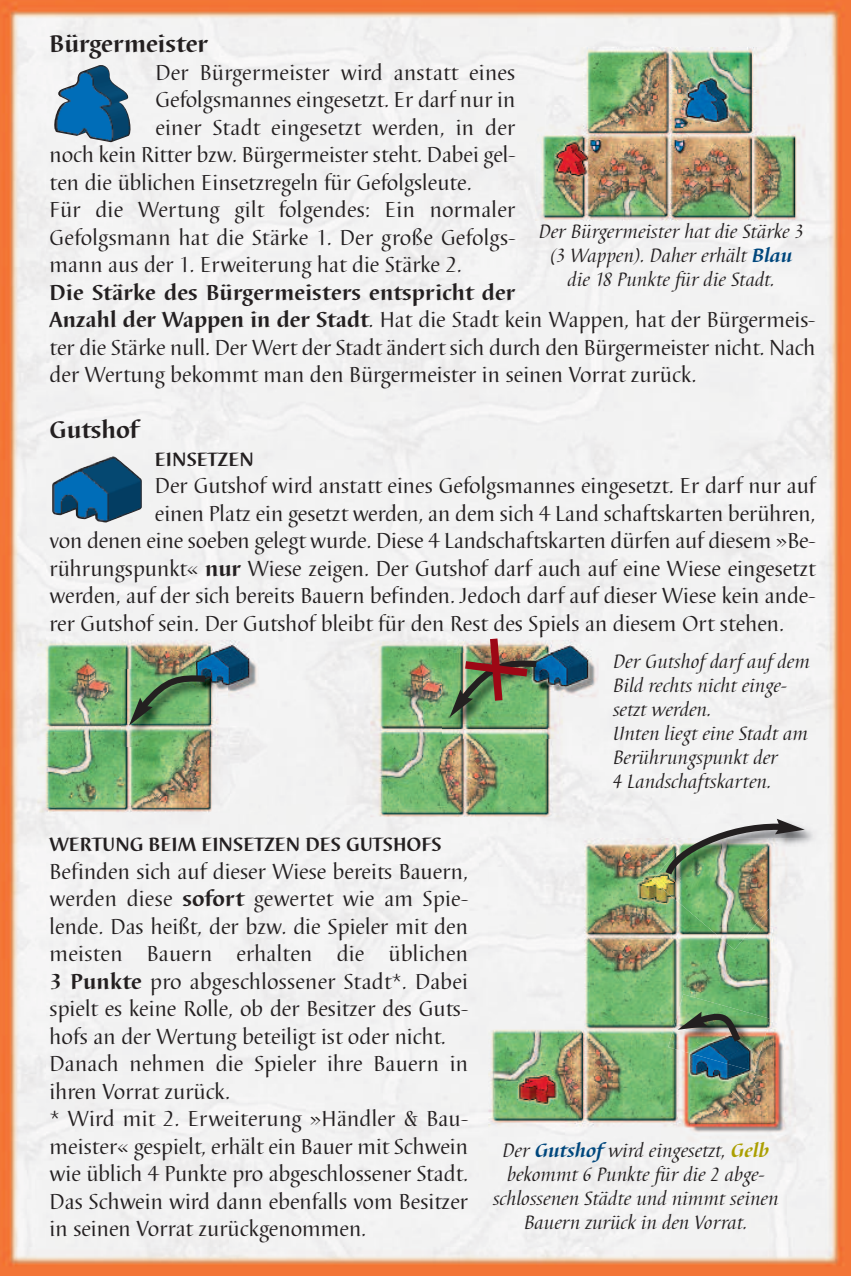
<style>
.page{position:relative;width:851px;height:1276px;background:#fff}
.page>*{position:absolute;margin:0;border:0;box-sizing:border-box;transform-origin:0 0}
.t1{font:700 25px "Barbedor T";color:#231f20}
.t2{font:22.5px/27.5px "Barbedor T";color:#231f20}
.t3{font:italic 20px/24px "Barbedor T";color:#231f20;text-align:center}
.t4{font:700 20px "Barbedor T";color:#231f20}
.s1{font-weight:700}
.s2{font-weight:700;color:#00477d}
.s3{font-weight:700;color:#ab9f01}
</style>
<div class="page">
<img style="left:0;top:0;width:850px;height:1276px">
<img style="left:370px;top:640px;width:228px;height:177px">
<img style="left:535px;top:48px;width:270px;height:172px">
<img style="left:488px;top:838px;width:337px;height:314px">
<img style="left:37px;top:640px;width:222px;height:172px">
<img style="left:122px;top:669px;width:105px;height:77px">
<svg style="left:129px;top:673px;width:82px;height:52px;background:#5b8e5c"></svg>
<img style="left:443px;top:654px;width:115px;height:85px">
<img style="left:449px;top:631px;width:93px;height:86px">
<div style="left:687px;top:765px;width:144px;height:77px;background:#f2f2f2"></div>
<img style="left:652px;top:838px;width:173px;height:111px">
<img style="left:660px;top:819px;width:144px;height:62px">
<img style="left:668px;top:994px;width:101px;height:77px">
<img style="left:677px;top:1011px;width:68px;height:37px">
<img style="left:54px;top:65px;width:77px;height:77px">
<img style="left:52px;top:456px;width:90px;height:66px">
<p class="t1" style="left:50px;top:29px;width:160px">Bürgermeister</p>
<p class="t2" style="left:155px;top:58px;width:361px">Der Bürgermeister wird anstatt eines</p>
<p class="t2" style="left:155px;top:86px;width:361px">Gefolgsmannes eingesetzt. Er darf nur in</p>
<p class="t2" style="left:155px;top:113px;width:361px">einer Stadt eingesetzt werden, in der</p>
<p class="t2" style="left:50px;top:141px;width:467px">noch kein Ritter bzw. Bürgermeister steht. Dabei gel-</p>
<p class="t2" style="left:50px;top:168px;width:423px">ten die üblichen Einsetzregeln für Gefolgsleute.</p>
<p class="t2" style="left:50px;top:196px;width:467px">Für die Wertung gilt folgendes: Ein normaler</p>
<p class="t2" style="left:50px;top:223px;width:467px">Gefolgsmann hat die Stärke 1. Der große Gefolgs-</p>
<p class="t2" style="left:50px;top:251px;width:413px">mann aus der 1. Erweiterung hat die Stärke 2.</p>
<p class="t2" style="left:50px;top:278px;width:767px"><span class="s1">Die Stärke des Bürgermeisters entspricht der<br>Anzahl der Wappen in der Stadt</span>. Hat die Stadt kein Wappen, hat der Bürgermeis&shy;ter die Stärke null. Der Wert der Stadt ändert sich durch den Bürgermeister nicht. Nach der Wertung bekommt man den Bürgermeister in seinen Vorrat zurück.</p>
<p class="t1" style="left:50px;top:415px;width:90px">Gutshof</p>
<p class="t4" style="left:155px;top:447px;width:100px">EINSETZEN</p>
<p class="t2" style="left:155px;top:472px;width:662px">Der Gutshof wird anstatt eines Gefolgsmannes eingesetzt. Er darf nur auf</p>
<p class="t2" style="left:155px;top:499px;width:662px">einen Platz ein gesetzt werden, an dem sich 4 Land schaftskarten berühren,</p>
<p class="t2" style="left:50px;top:527px;width:767px">von denen eine soeben gelegt wurde. Diese 4 Landschaftskarten dürfen auf diesem »Be-</p>
<p class="t2" style="left:50px;top:554px;width:767px">rührungspunkt« <span class="s1">nur</span> Wiese zeigen. Der Gutshof darf auch auf eine Wiese eingesetzt</p>
<p class="t2" style="left:50px;top:582px;width:767px">werden, auf der sich bereits Bauern befinden. Jedoch darf auf dieser Wiese kein ande-</p>
<p class="t2" style="left:50px;top:609px;width:735px">rer Gutshof sein. Der Gutshof bleibt für den Rest des Spiels an diesem Ort stehen.</p>
<p class="t3" style="left:538px;top:219px;width:266px">Der Bürgermeister hat die Stärke 3 (3 Wappen). Daher erhält <span class="s2">Blau </span>die 18 Punkte für die Stadt.</p>
<p class="t4" style="left:50px;top:832px;width:393px">WERTUNG BEIM EINSETZEN DES GUTSHOFS</p>
<p class="t2" style="left:50px;top:857px;width:420px">Befinden sich auf dieser Wiese bereits Bauern, werden diese <span class="s1">sofort</span> gewertet wie am Spie&shy;lende. Das heißt, der bzw. die Spieler mit den meisten Bauern erhalten die üblichen <span class="s1">3 Punkte</span> pro abgeschlossener Stadt*. Dabei spielt es keine Rolle, ob der Besitzer des Guts&shy;hofs an der Wertung beteiligt ist oder nicht.<br>Danach nehmen die Spieler ihre Bauern in ihren Vorrat zurück.<br>* Wird mit 2. Erweiterung »Händler &amp; Bau&shy;meister« gespielt, erhält ein Bauer mit Schwein wie üblich 4 Punkte pro abgeschlossener Stadt.<br>Das Schwein wird dann ebenfalls vom Besitzer in seinen Vorrat zurückgenommen.</p>
<p class="t3" style="left:613px;top:649px;width:198px;text-align:left">Der Gutshof darf auf dem<br>Bild rechts nicht einge&shy;setzt werden.<br>Unten liegt eine Stadt am<br>Berührungspunkt der<br>4 Landschaftskarten.</p>
<p class="t3" style="left:493px;top:1138px;width:287px">Der <span class="s2">Gutshof</span> wird eingesetzt, <span class="s3">Gelb </span>bekommt 6 Punkte für die 2 abge&shy;schlossenen Städte und nimmt seinen<br>Bauern zurück in den Vorrat.</p>
</div>
